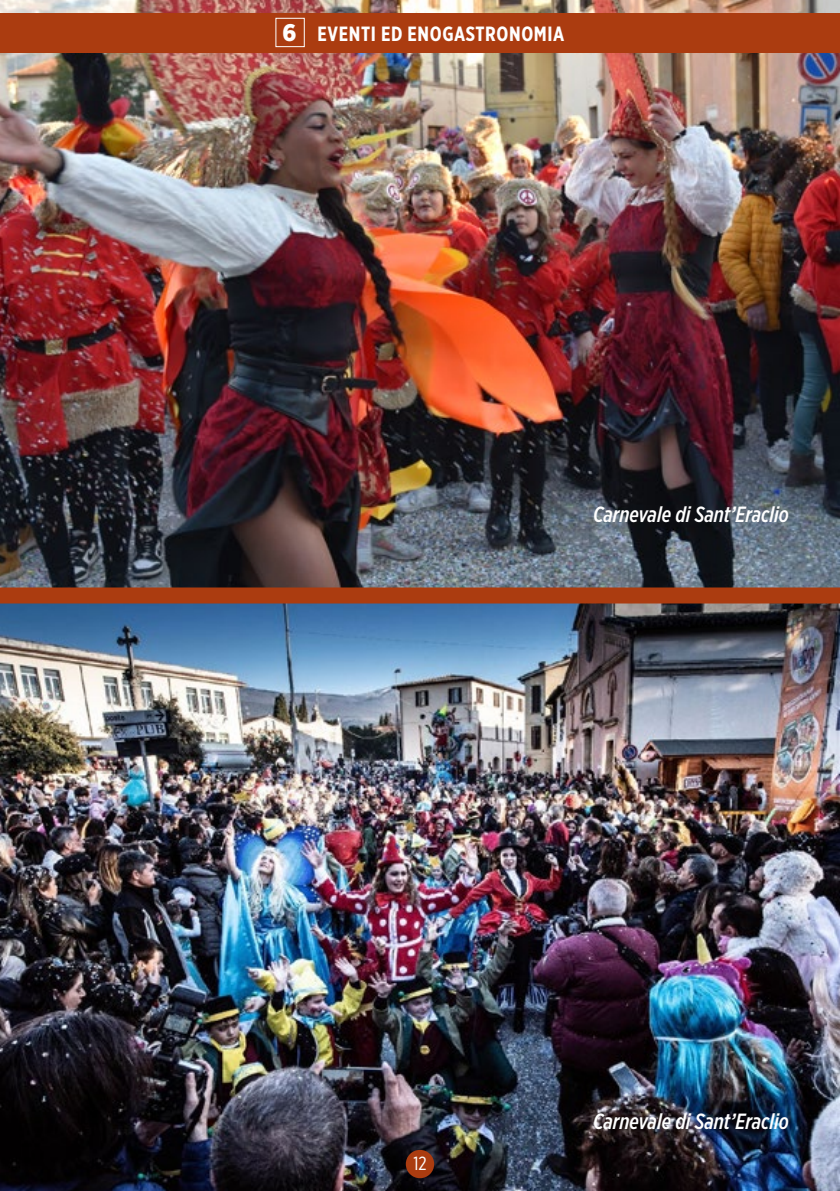
<style>
.page{position:relative;width:840px;height:1191px;background:#fff}
.page>*{position:absolute;margin:0;border:0;box-sizing:border-box;transform-origin:0 0}
.t1{font:italic 500 22px "Gotham X Narrow";color:#fff}
.t2{font:700 20.6px "Gotham X Narrow";letter-spacing:.03em;color:#fff}
.t3{font:19px "Gotham X Narrow";color:#fff}
.s1{font-family:"Gotham Narrow";font-weight:900;font-size:24px}
</style>
<div class="page">
<img style="left:0;top:0;width:839px;height:1191px">
<div style="left:0;top:587px;width:839px;height:16px;background:#ab3c10"></div>
<div style="left:0;top:13px;width:839px;height:39px;background:#ab3c10"></div>
<div style="left:405px;top:1149px;width:29px;height:29px;background:#ab3c10;border-radius:50%"></div>
<div style="left:275px;top:18px;width:29px;height:29px;background:#ab3c10;border:1px solid #fff"></div>
<p class="t2" style="left:282px;top:21px;width:283px"><span class="s1">6</span> EVENTI ED ENOGASTRONOMIA</p>
<p class="t1" style="left:592px;top:501px;width:197px">Carnevale di Sant’Eraclio</p>
<p class="t3" style="left:413px;top:1152px;width:15px">12</p>
<p class="t1" style="left:592px;top:1108px;width:197px">Carnevale di Sant’Eraclio</p>
</div>
